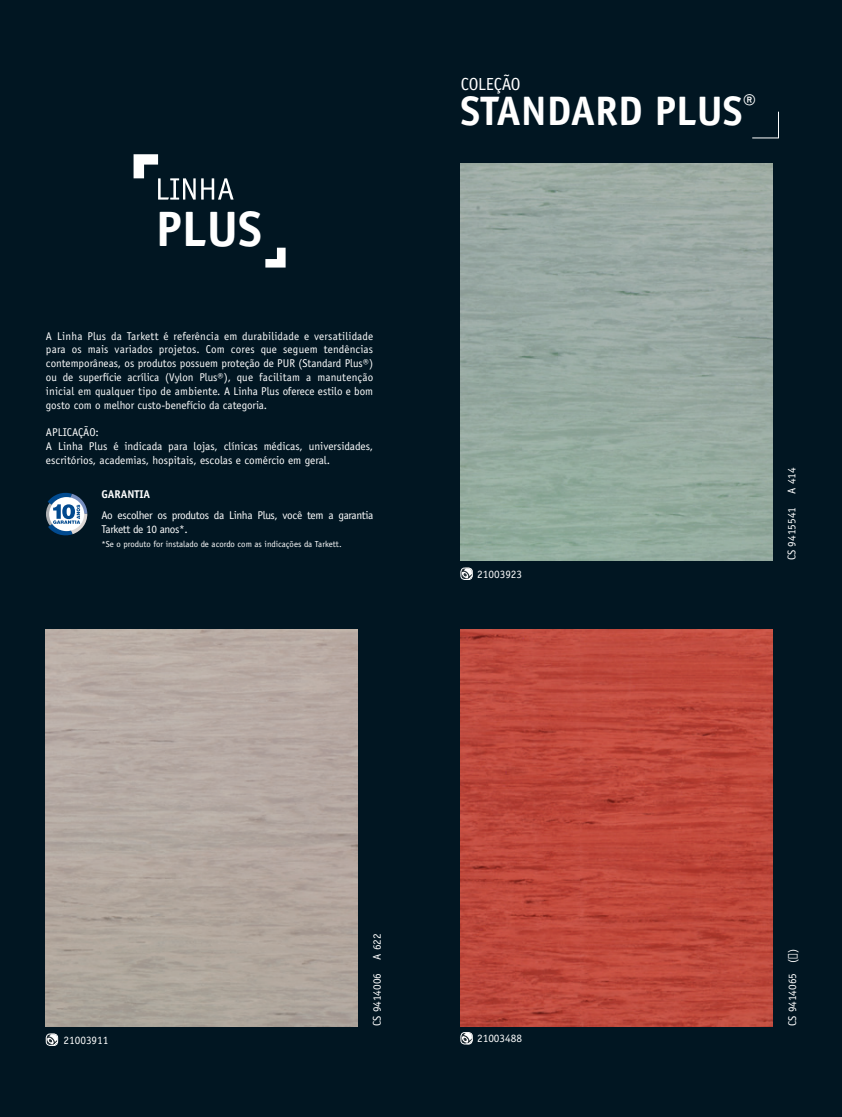
<style>
.page{position:relative;width:842px;height:1117px;background:#fff}
.page>*{position:absolute;margin:0;border:0;box-sizing:border-box;transform-origin:0 0}
.t1{font:700 49.88px "Officina Sans Std";color:#fff}
.t2{font:700 41.25px "Officina Sans Std";color:#fff}
.t3{font:17.5px "Officina Sans Std";letter-spacing:-.01em;color:#fff}
.t4{font:11.25px/13.8px "Officina Sans Std";color:#fff;text-align:justify}
.t5{font:11.25px/13.8px "Officina Sans Std";letter-spacing:-.03em;color:#fff}
.t6{font:700 11.25px "Officina Sans Std";color:#fff}
.t7{font:8.75px "Officina Sans Std";color:#fff}
</style>
<div class="page">
<div style="left:0;top:0;width:842px;height:1116px;background:#011622"></div>
<img style="left:460px;top:163px;width:312px;height:397px">
<svg style="left:460px;top:568px;width:13px;height:11px"></svg>
<div style="left:460px;top:567px;width:12px;height:12px;border:1px solid #fff;border-radius:4px"></div>
<img style="left:460px;top:629px;width:312px;height:396px">
<svg style="left:460px;top:1032px;width:13px;height:11px"></svg>
<div style="left:460px;top:1032px;width:12px;height:12px;border:1px solid #fff;border-radius:4px"></div>
<img style="left:46px;top:629px;width:312px;height:396px">
<svg style="left:45px;top:1034px;width:13px;height:11px"></svg>
<div style="left:46px;top:1033px;width:12px;height:12px;border:1px solid #fff;border-radius:4px"></div>
<svg style="left:752px;top:112px;width:27px;height:26px"></svg>
<svg style="left:46px;top:492px;width:41px;height:44px"></svg>
<svg style="left:133px;top:154px;width:100px;height:45px"></svg>
<svg style="left:265px;top:247px;width:20px;height:20px"></svg>
<p class="t1" style="left:156px;top:198px;width:108px">PLUS</p>
<p class="t4" style="left:46px;top:329px;width:329px">A Linha Plus da Tarkett é referência em durabilidade e versatilidade para os mais variados projetos. Com cores que seguem tendências contemporâneas, os produtos possuem proteção de PUR (Standard Plus®) ou de superfície acrílica (Vylon Plus®), que facilitam a manutenção inicial em qualquer tipo de ambiente. A Linha Plus oferece estilo e bom gosto com o melhor custo-benefício da categoria.</p>
<p class="t4" style="left:46px;top:425px;width:54px">APLICAÇÃO:</p>
<p class="t4" style="left:46px;top:439px;width:329px">A Linha Plus é indicada para lojas, clínicas médicas, universidades, escritórios, academias, hospitais, escolas e comércio em geral.</p>
<p class="t6" style="left:101px;top:487px;width:50px">GARANTIA</p>
<p class="t5" style="left:101px;top:508px;width:273px">Ao escolher os produtos da Linha Plus, você tem a garantia<br>Tarkett de 10 anos*.</p>
<p class="t7" style="left:101px;top:538px;width:242px">*Se o produto for instalado de acordo com as indicações da Tarkett.</p>
<p class="t3" style="left:461px;top:74px;width:61px">COLEÇÃO</p>
<p class="t2" style="left:460px;top:85px;width:297px">STANDARD PLUS<sup>®</sup></p>
<p class="t4" style="left:477px;top:567px;width:46px">21003923</p>
<p class="t4" style="left:785px;top:560px;width:94px;rotate:-90deg">CS 9415541 A 414</p>
<p class="t4" style="left:63px;top:1032px;width:47px">21003911</p>
<p class="t4" style="left:370px;top:1025px;width:94px;rotate:-90deg">CS 9414006 A 622</p>
<p class="t4" style="left:477px;top:1031px;width:46px">21003488</p>
<p class="t4" style="left:785px;top:1025px;width:79px;rotate:-90deg">CS 9414065 (▲)</p>
</div>
